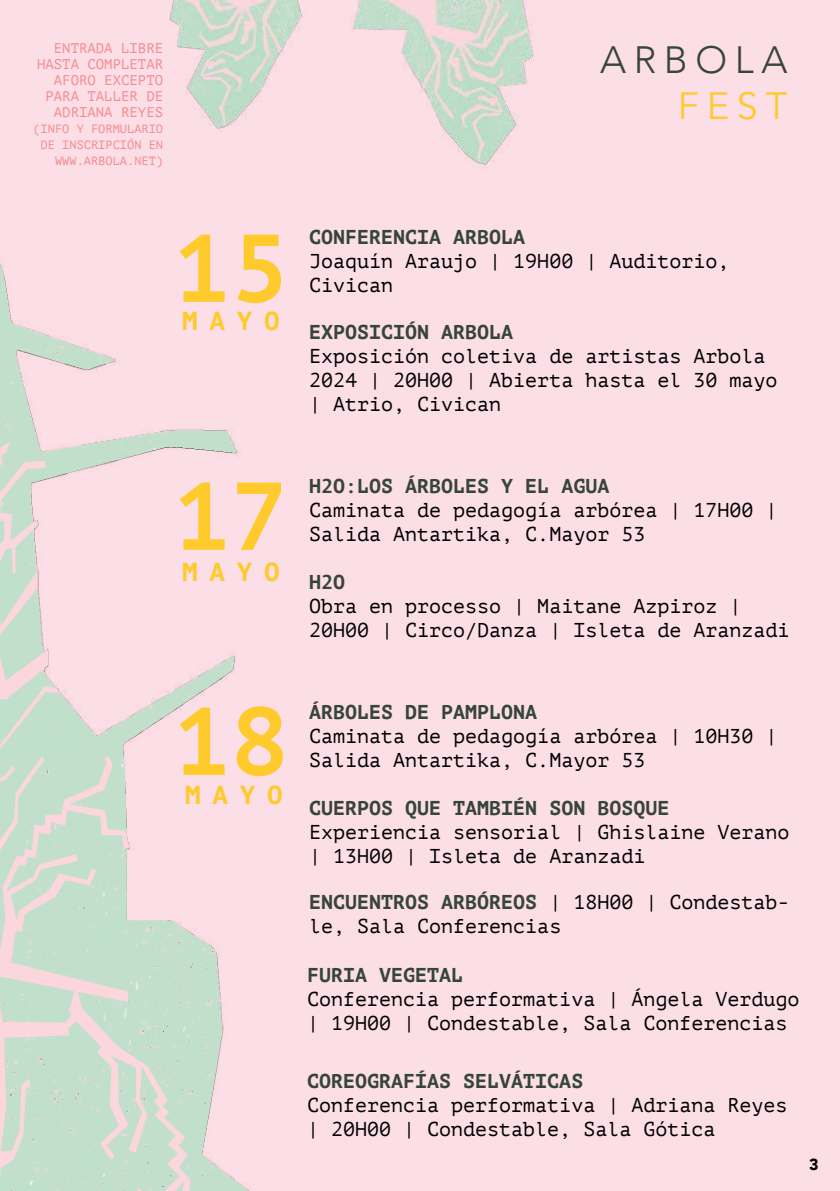
<style>
.page{position:relative;width:840px;height:1191px;background:#fff}
.page>*{position:absolute;margin:0;border:0;box-sizing:border-box;transform-origin:0 0}
.t1{font:700 96px "PT Mono";color:#ffca2b}
.t2{font:300 38px "Avenir";letter-spacing:.2em;color:#36453a}
.t3{font:38px "Avenir";color:#ffca2b}
.t4{font:700 26px "PT Mono";letter-spacing:.45em;color:#ffca2b}
.t5{font:20px/24px "PT Mono";color:#000}
.t6{font:700 20px "PT Mono";color:#36453a}
.t7{font:900 16px "Avenir";color:#000}
.t8{font:14px/16px "PT Mono";color:#f58990;text-align:right}
.t9{font:12px/16px "PT Mono";color:#f58990;text-align:right}
.s1{font-weight:700;color:#36453a}
</style>
<div class="page">
<img style="left:0;top:0;width:839px;height:1191px">
<img style="left:331px;top:0;width:248px;height:178px">
<img style="left:123px;top:0;width:221px;height:141px">
<p class="t8" style="left:37px;top:40px;width:128px">ENTRADA LIBRE<br>HASTA COMPLETAR<br>AFORO EXCEPTO<br>PARA TALLER DE<br>ADRIANA REYES</p>
<p class="t9" style="left:33px;top:121px;width:131px">(INFO Y FORMULARIO<br>DE INSCRIPCIÓN EN<br>WWW.ARBOLA.NET)</p>
<h1 class="t1" style="left:173px;top:211px;width:117px">15</h1>
<h3 class="t4" style="left:182px;top:306px;width:99px">MAYO</h3>
<h1 class="t1" style="left:173px;top:459px;width:117px">17</h1>
<h3 class="t4" style="left:182px;top:556px;width:99px">MAYO</h3>
<h1 class="t1" style="left:173px;top:684px;width:117px">18</h1>
<h3 class="t4" style="left:185px;top:779px;width:99px">MAYO</h3>
<h2 class="t2" style="left:599px;top:37px;width:189px">ARBOLA</h2>
<h2 class="t3" style="left:677px;top:83px;width:111px">FEST</h2>
<p class="t6" style="left:309px;top:225px;width:217px">CONFERENCIA ARBOLA</p>
<p class="t5" style="left:309px;top:249px;width:422px">Joaquín Araujo | 19H00 | Auditorio,<br>Civican</p>
<p class="t6" style="left:309px;top:320px;width:205px">EXPOSICIÓN ARBOLA</p>
<p class="t5" style="left:309px;top:344px;width:470px">Exposición coletiva de artistas Arbola<br>2024 | 20H00 | Abierta hasta el 30 mayo | Atrio, Civican</p>
<p class="t6" style="left:309px;top:474px;width:302px">H2O:LOS ÁRBOLES Y EL AGUA</p>
<p class="t5" style="left:309px;top:498px;width:470px">Caminata de pedagogía arbórea | 17H00 |<br>Salida Antartika, C.Mayor 53</p>
<p class="t6" style="left:309px;top:570px;width:37px">H2O</p>
<p class="t5" style="left:309px;top:594px;width:482px">Obra en processo | Maitane Azpiroz |<br>20H00 | Circo/Danza | Isleta de Aranzadi</p>
<p class="t6" style="left:309px;top:700px;width:230px">ÁRBOLES DE PAMPLONA</p>
<p class="t5" style="left:309px;top:724px;width:470px">Caminata de pedagogía arbórea | 10H30 |<br>Salida Antartika, C.Mayor 53</p>
<p class="t6" style="left:309px;top:796px;width:362px">CUERPOS QUE TAMBIÉN SON BOSQUE</p>
<p class="t5" style="left:309px;top:820px;width:482px">Experiencia sensorial | Ghislaine Verano | 13H00 | Isleta de Aranzadi</p>
<p class="t5" style="left:309px;top:889px;width:482px"><span class="s1">ENCUENTROS ARBÓREOS</span> | 18H00 | Condestab&shy;le, Sala Conferencias</p>
<p class="t6" style="left:307px;top:963px;width:157px">FURIA VEGETAL</p>
<p class="t5" style="left:307px;top:987px;width:494px">Conferencia performativa | Ángela Verdugo | 19H00 | Condestable, Sala Conferencias</p>
<p class="t6" style="left:307px;top:1069px;width:278px">COREOGRAFÍAS SELVÁTICAS</p>
<p class="t5" style="left:307px;top:1093px;width:482px">Conferencia performativa | Adriana Reyes | 20H00 | Condestable, Sala Gótica</p>
<p class="t7" style="left:808px;top:1150px;width:11px">3</p>
</div>
